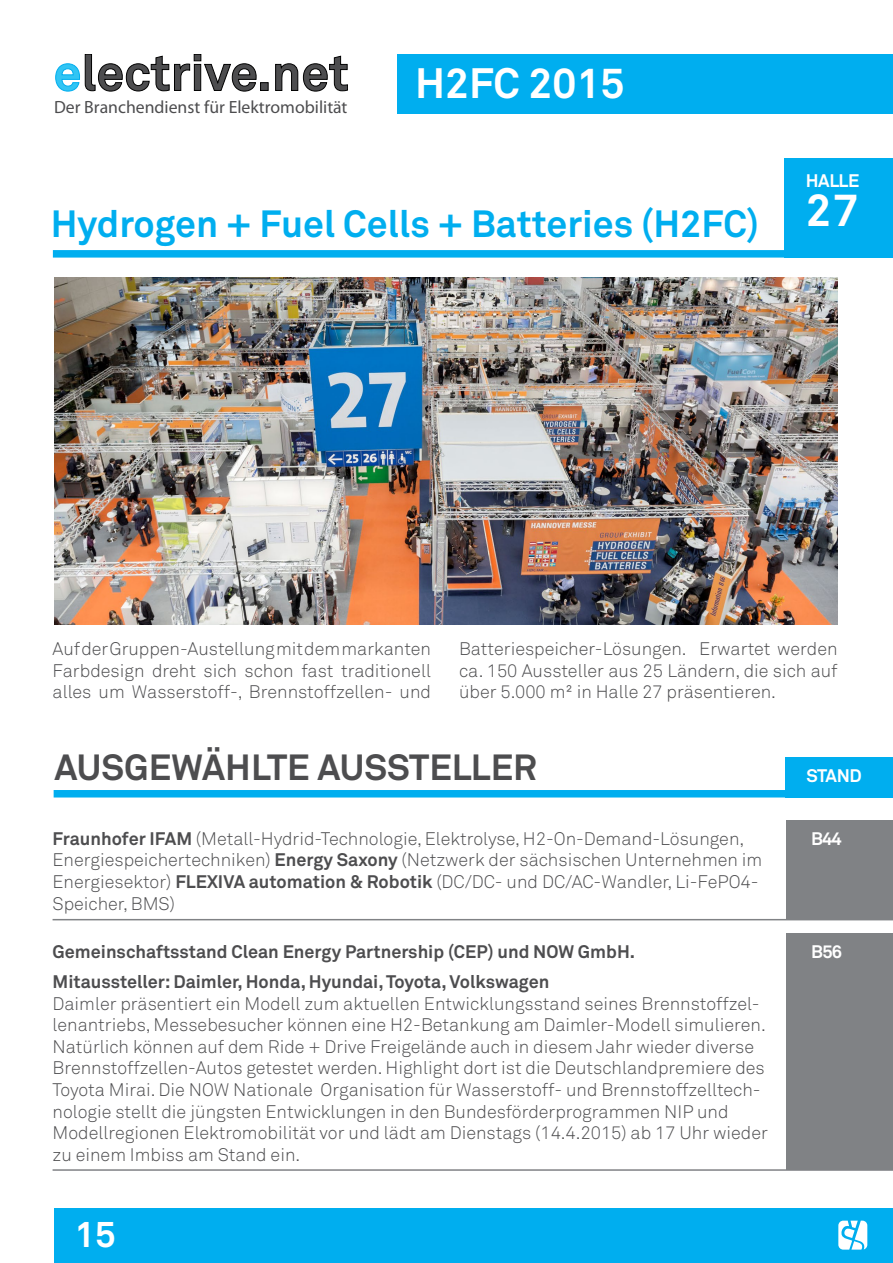
<style>
.page{position:relative;width:893px;height:1263px;background:#fff}
.page>*{position:absolute;margin:0;border:0;box-sizing:border-box;transform-origin:0 0}
.t1{font:700 45px "Akkurat";color:#fff}
.t2{font:700 42px "Akkurat";color:#fff}
.t3{font:700 37.5px "Akkurat";color:#00aeef}
.t4{font:700 36px "Akkurat";color:#4d4d4f}
.t5{font:700 36px "Akkurat";color:#fff}
.t6{font:300 18px/21.6px "Akkurat";color:#4d4d4f;text-align:justify}
.t7{font:700 18px "Akkurat";color:#4d4d4f}
.t8{font:700 18px "Akkurat";letter-spacing:-.04em;color:#fff}
.t9{font:17.7px "Myriad Pro";color:#4d4d4f}
.s1{font-weight:700}
</style>
<div class="page">
<div style="left:398px;top:54px;width:495px;height:60px;background:#00aeef"></div>
<div style="left:784px;top:158px;width:109px;height:100px;background:#00aeef"></div>
<div style="left:53px;top:250px;width:744px;height:8px;background:#00aeef"></div>
<div style="left:785px;top:757px;width:108px;height:40px;background:#00aeef"></div>
<div style="left:54px;top:790px;width:744px;height:7px;background:#00aeef"></div>
<img style="left:54px;top:277px;width:783px;height:348px">
<div style="left:786px;top:820px;width:107px;height:99px;background:#808285"></div>
<hr style="left:53px;top:919px;width:840px;height:1px;background:#808285">
<div style="left:786px;top:933px;width:107px;height:237px;background:#808285"></div>
<hr style="left:53px;top:1169px;width:840px;height:2px;background:#808285">
<div style="left:54px;top:1208px;width:839px;height:55px;background:#00aeef"></div>
<svg style="left:838px;top:1220px;width:29px;height:29px"></svg>
<svg style="left:55px;top:54px;width:293px;height:38px"></svg>
<p class="t9" style="left:54px;top:96px;width:295px">Der Branchendienst für Elektromobilität</p>
<h2 class="t2" style="left:415px;top:57px;width:211px">H2FC 2015</h2>
<h3 class="t3" style="left:51px;top:200px;width:710px">Hydrogen + Fuel Cells + Batteries (H2FC)</h3>
<p class="t8" style="left:806px;top:170px;width:55px">HALLE</p>
<h1 class="t1" style="left:806px;top:182px;width:54px">27</h1>
<p class="t6" style="left:53px;top:638px;width:380px">Auf der Gruppen-Austellung mit dem markanten Farbdesign dreht sich schon fast traditionell alles um Wasserstoff-, Brennstoffzellen- und</p>
<p class="t6" style="left:459px;top:638px;width:380px">Batteriespeicher-Lösungen. Erwartet werden ca. 150 Aussteller aus 25 Ländern, die sich auf über 5.000 m² in Halle 27 präsentieren.</p>
<h3 class="t4" style="left:54px;top:745px;width:484px">AUSGEWÄHLTE AUSSTELLER</h3>
<p class="t8" style="left:806px;top:764px;width:57px">STAND</p>
<p class="t6" style="left:53px;top:827px;width:693px"><span class="s1">Fraunhofer IFAM</span> (Metall-Hydrid-Technologie, Elektrolyse, H2-On-Demand-Lösungen,</p>
<p class="t8" style="left:811px;top:827px;width:32px">B44</p>
<p class="t6" style="left:53px;top:849px;width:711px;text-align:left">Energiespeichertechniken) <span class="s1">Energy Saxony</span> (Netzwerk der sächsischen Unternehmen im<br>Energiesektor) <span class="s1">FLEXIVA automation &amp; Robotik</span> (DC/DC- und DC/AC-Wandler, Li-FePO4-<br>Speicher, BMS)</p>
<p class="t7" style="left:53px;top:940px;width:584px">Gemeinschaftsstand Clean Energy Partnership (CEP) und NOW GmbH.</p>
<p class="t8" style="left:811px;top:941px;width:32px">B56</p>
<p class="t7" style="left:53px;top:970px;width:498px">Mitaussteller: Daimler, Honda, Hyundai, Toyota, Volkswagen</p>
<p class="t6" style="left:53px;top:992px;width:717px;text-align:left">Daimler präsentiert ein Modell zum aktuellen Entwicklungsstand seines Brennstoffzel&shy;lenantriebs, Messebesucher können eine H2-Betankung am Daimler-Modell simulieren.<br>Natürlich können auf dem Ride + Drive Freigelände auch in diesem Jahr wieder diverse Brennstoffzellen-Autos getestet werden. Highlight dort ist die Deutschlandpremiere des Toyota Mirai. Die NOW Nationale Organisation für Wasserstoff- und Brennstoffzelltech&shy;nologie stellt die jüngsten Entwicklungen in den Bundesförderprogrammen NIP und Modellregionen Elektromobilität vor und lädt am Dienstags (14.4.2015) ab 17 Uhr wieder zu einem Imbiss am Stand ein.</p>
<h3 class="t5" style="left:75px;top:1212px;width:43px">15</h3>
</div>
